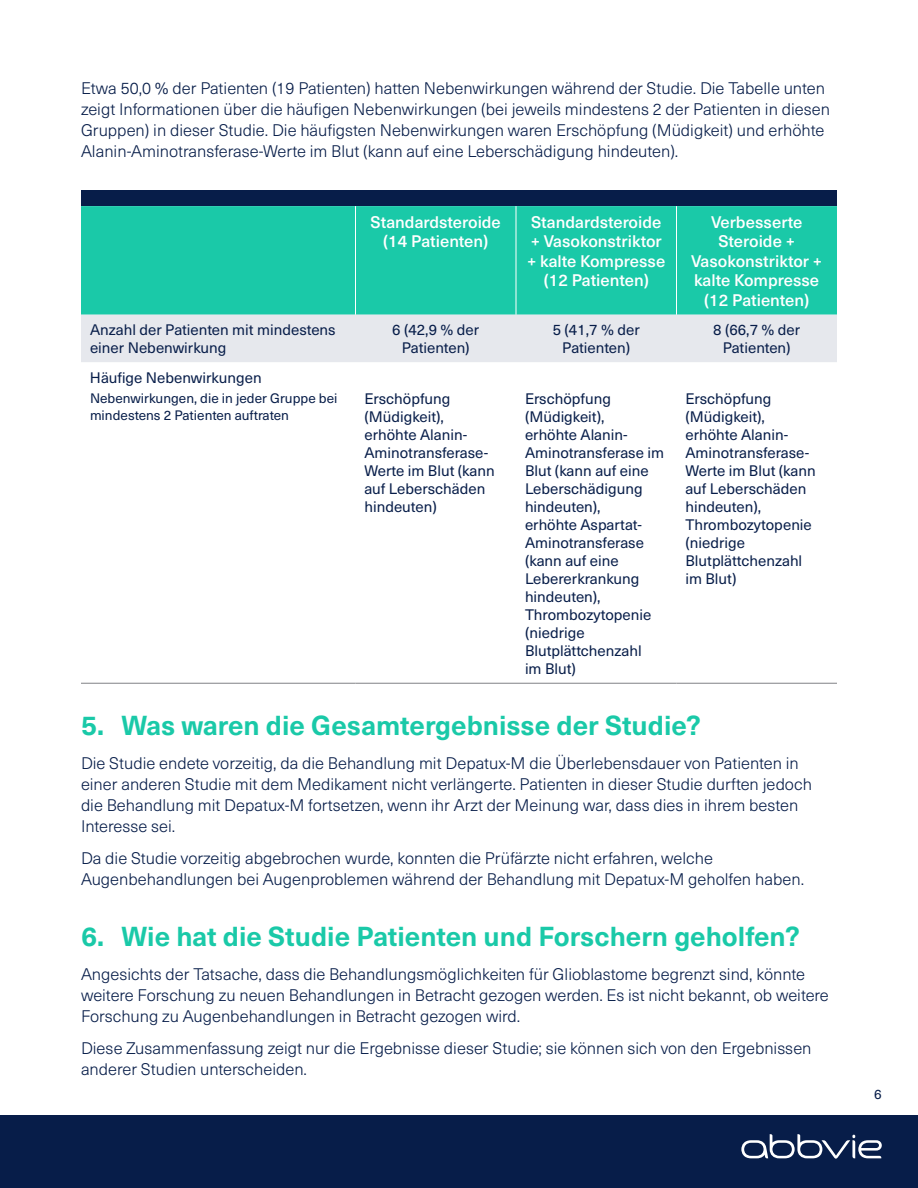
<style>
.page{position:relative;width:918px;height:1188px;background:#fff}
.page>*{position:absolute;margin:0;border:0;box-sizing:border-box;transform-origin:0 0}
.t1{font:700 27px "Neue Haas Unica Pro";color:#1ac9a8}
.t2{font:300 16.5px/21px "Neue Haas Unica Pro";color:#071d49}
.t3{font:500 16.5px/19.5px "Neue Haas Unica Pro";color:#fff;text-align:center}
.t4{font:15px/18px "Neue Haas Unica Pro";color:#071d49}
.t5{font:13.5px/16.5px "Neue Haas Unica Pro";color:#071d49}
</style>
<div class="page">
<div style="left:0;top:1115px;width:918px;height:73px;background:#071d49"></div>
<div style="left:81px;top:190px;width:756px;height:16px;background:#071d49"></div>
<div style="left:81px;top:206px;width:756px;height:109px;background:#1ac9a8"></div>
<div style="left:81px;top:315px;width:756px;height:47px;background:#e6e8ed"></div>
<hr style="left:516px;top:206px;width:1px;height:109px;background:#fff">
<hr style="left:676px;top:206px;width:1px;height:109px;background:#fff">
<hr style="left:81px;top:683px;width:275px;height:1px;background:#808285">
<hr style="left:356px;top:683px;width:160px;height:1px;background:#808285">
<hr style="left:516px;top:683px;width:160px;height:1px;background:#808285">
<hr style="left:676px;top:683px;width:161px;height:1px;background:#808285">
<hr style="left:355px;top:206px;width:1px;height:109px;background:#fff">
<svg style="left:741px;top:1134px;width:141px;height:25px"></svg>
<p class="t2" style="left:81px;top:78px;width:751px">Etwa 50,0 % der Patienten (19 Patienten) hatten Nebenwirkungen während der Studie. Die Tabelle unten zeigt Informationen über die häufigen Nebenwirkungen (bei jeweils mindestens 2 der Patienten in diesen Gruppen) in dieser Studie. Die häufigsten Nebenwirkungen waren Erschöpfung (Müdigkeit) und erhöhte Alanin-Aminotransferase-Werte im Blut (kann auf eine Leberschädigung hindeuten).</p>
<p class="t3" style="left:371px;top:212px;width:132px">Standardsteroide (14 Patienten)</p>
<p class="t3" style="left:527px;top:212px;width:140px">Standardsteroide + Vasokonstriktor + kalte Kompresse (12 Patienten)</p>
<p class="t3" style="left:691px;top:212px;width:133px">Verbesserte<br>Steroide +<br>Vasokonstriktor + kalte Kompresse (12 Patienten)</p>
<p class="t4" style="left:90px;top:321px;width:247px">Anzahl der Patienten mit mindestens einer Nebenwirkung</p>
<p class="t4" style="left:392px;top:321px;width:89px;text-align:center">6 (42,9 % der<br>Patienten)</p>
<p class="t4" style="left:553px;top:321px;width:89px;text-align:center">5 (41,7 % der<br>Patienten)</p>
<p class="t4" style="left:713px;top:321px;width:89px;text-align:center">8 (66,7 % der<br>Patienten)</p>
<p class="t4" style="left:90px;top:369px;width:173px">Häufige Nebenwirkungen</p>
<p class="t5" style="left:90px;top:390px;width:249px">Nebenwirkungen, die in jeder Gruppe bei mindestens 2 Patienten auftraten</p>
<p class="t4" style="left:364px;top:390px;width:132px">Erschöpfung (Müdigkeit), erhöhte Alanin-<br>Aminotransferase-<br>Werte im Blut (kann auf Leberschäden hindeuten)</p>
<p class="t4" style="left:525px;top:390px;width:141px">Erschöpfung (Müdigkeit),<br>erhöhte Alanin-<br>Aminotransferase im<br>Blut (kann auf eine<br>Leberschädigung hindeuten),<br>erhöhte Aspartat-<br>Aminotransferase (kann auf eine<br>Lebererkrankung hindeuten),<br>Thrombozytopenie (niedrige<br>Blutplättchenzahl<br>im Blut)</p>
<p class="t4" style="left:686px;top:390px;width:132px">Erschöpfung (Müdigkeit), erhöhte Alanin-<br>Aminotransferase-<br>Werte im Blut (kann auf Leberschäden hindeuten),<br>Thrombozytopenie (niedrige<br>Blutplättchenzahl im Blut)</p>
<h1 class="t1" style="left:81px;top:709px;width:621px">5. Was waren die Gesamtergebnisse der Studie?</h1>
<p class="t2" style="left:81px;top:753px;width:733px">Die Studie endete vorzeitig, da die Behandlung mit Depatux-M die Überlebensdauer von Patienten in einer anderen Studie mit dem Medikament nicht verlängerte. Patienten in dieser Studie durften jedoch die Behandlung mit Depatux-M fortsetzen, wenn ihr Arzt der Meinung war, dass dies in ihrem besten Interesse sei.</p>
<p class="t2" style="left:81px;top:848px;width:725px">Da die Studie vorzeitig abgebrochen wurde, konnten die Prüfärzte nicht erfahren, welche<br>Augenbehandlungen bei Augenproblemen während der Behandlung mit Depatux-M geholfen haben.</p>
<h1 class="t1" style="left:81px;top:919px;width:721px">6. Wie hat die Studie Patienten und Forschern geholfen?</h1>
<p class="t2" style="left:81px;top:964px;width:749px">Angesichts der Tatsache, dass die Behandlungsmöglichkeiten für Glioblastome begrenzt sind, könnte weitere Forschung zu neuen Behandlungen in Betracht gezogen werden. Es ist nicht bekannt, ob weitere<br>Forschung zu Augenbehandlungen in Betracht gezogen wird.</p>
<p class="t2" style="left:81px;top:1037px;width:732px">Diese Zusammenfassung zeigt nur die Ergebnisse dieser Studie; sie können sich von den Ergebnissen anderer Studien unterscheiden.</p>
<p class="t5" style="left:874px;top:1086px;width:9px">6</p>
</div>
